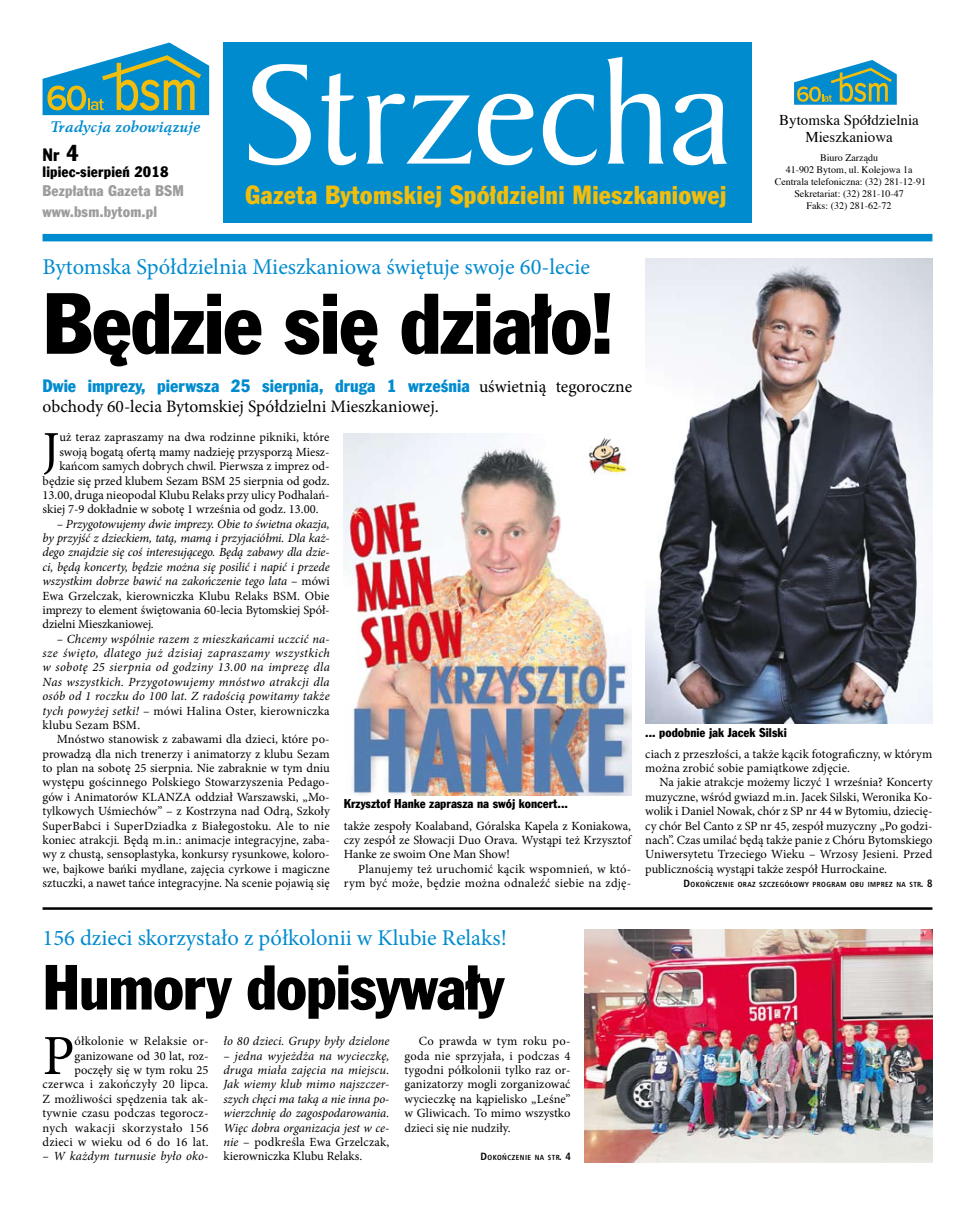
<style>
.page{position:relative;width:975px;height:1205px;background:#fff}
.page>*{position:absolute;margin:0;border:0;box-sizing:border-box;transform-origin:0 0}
.t1{font:152.38px "Baker Signet EU";color:#fff}
.t2{font:85px "Frank Goth Cn EU";letter-spacing:-.02em;color:#000}
.t3{font:62.5px "Frank Goth Cn EU";letter-spacing:-.02em;color:#000}
.t4{font:56.75px "Minion Pro";color:#000}
.t5{font:51px "Minion Pro";color:#000}
.t6{font:25.62px "Frank Goth Cn EU";letter-spacing:.01em;color:#f3bd0b}
.t7{font:22.5px "Minion Pro";color:#008bcf}
.t8{font:17.5px "Frank Goth Cn EU";color:#008bcf}
.t9{font:17.5px "Minion Pro";color:#000}
.t10{font:17.5px "Frank Goth Cn EU";color:#000}
.t11{font:italic 700 15.25px "Revival 565 EU";color:#008bcf}
.t12{font:15px/21.1px "Frank Goth Cn EU";letter-spacing:.01em;color:#9d9c9c}
.t13{font:15px/16.2px "Times";color:#000;text-align:center}
.t14{font:15px "Frank Goth Cn EU";letter-spacing:.01em;color:#000}
.t15{font:12.5px/14.4px "Minion Pro";letter-spacing:.005em;color:#000;text-align:justify}
.t16{font:italic 12.5px/14.4px "Minion Pro";color:#000;text-align:justify}
.t17{font:12.5px "Frank Goth Cn EU";color:#000}
.t18{font:10px/12px "Times";color:#000;text-align:center}
.t19{font:700 7.38px "Humnst 777 Cn EU";letter-spacing:.055em;color:#000}
.s1{font-size:22.5px}
.s2{font-family:"Minion Pro";color:#000}
.s3{font-style:normal}
.s4{font-size:10.62px}
</style>
<div class="page">
<div style="left:223px;top:43px;width:528px;height:180px;background:#008bcf"></div>
<div style="left:43px;top:234px;width:889px;height:7px;background:#008bcf"></div>
<svg style="left:43px;top:43px;width:166px;height:72px"></svg>
<svg style="left:794px;top:60px;width:102px;height:45px"></svg>
<img style="left:585px;top:929px;width:347px;height:233px">
<hr style="left:43px;top:907px;width:889px;height:3px;background:#000">
<img style="left:344px;top:433px;width:287px;height:363px">
<img style="left:645px;top:259px;width:287px;height:464px">
<h1 class="t1" style="left:244px;top:24px;width:488px">Strzecha</h1>
<h3 class="t6" style="left:245px;top:178px;width:483px">Gazeta Bytomskiej Spółdzielni Mieszkaniowej</h3>
<p class="t11" style="left:51px;top:118px;width:151px">Tradycja zobowiązuje</p>
<p class="t13" style="left:779px;top:111px;width:141px">Bytomska Spółdzielnia<br>Mieszkaniowa</p>
<p class="t18" style="left:774px;top:151px;width:153px">Biuro Zarządu<br>41-902 Bytom, ul. Kolejowa 1a<br>Centrala telefoniczna: (32) 281-12-91<br>Sekretariat: (32) 281-10-47<br>Faks: (32) 281-62-72</p>
<h3 class="t10" style="left:43px;top:143px;width:38px">Nr <span class="s1">4</span></h3>
<p class="t14" style="left:43px;top:162px;width:127px">lipiec-sierpień 2018</p>
<p class="t12" style="left:43px;top:180px;width:143px">Bezpłatna Gazeta BSM www.bsm.bytom.pl</p>
<h3 class="t7" style="left:43px;top:252px;width:549px">Bytomska Spółdzielnia Mieszkaniowa świętuje swoje 60-lecie</h3>
<h2 class="t2" style="left:43px;top:268px;width:572px">Będzie się działo!</h2>
<h3 class="t8" style="left:43px;top:374px;width:591px">Dwie imprezy, pierwsza 25 sierpnia, druga 1 września <span class="s2">uświetnią tegoroczne</span></h3>
<h3 class="t9" style="left:43px;top:395px;width:397px">obchody 60-lecia Bytomskiej Spółdzielni Mieszkaniowej.</h3>
<h3 class="t5" style="left:43px;top:416px;width:18px">J</h3>
<p class="t15" style="left:59px;top:430px;width:272px">uż teraz zapraszamy na dwa rodzinne pikniki, które</p>
<p class="t15" style="left:59px;top:445px;width:272px">swoją bogatą ofertą mamy nadzieję przysporzą Miesz-</p>
<p class="t15" style="left:59px;top:459px;width:272px">kańcom samych dobrych chwil. Pierwsza z imprez od-</p>
<p class="t15" style="left:43px;top:473px;width:288px">będzie się przed klubem Sezam BSM 25 sierpnia od godz.</p>
<p class="t15" style="left:43px;top:488px;width:289px">13.00, druga nieopodal Klubu Relaks przy ulicy Podhalań-</p>
<p class="t15" style="left:43px;top:502px;width:277px">skiej 7-9 dokładnie w sobotę 1 września od godz. 13.00.</p>
<p class="t16" style="left:43px;top:516px;width:289px;text-indent:14px">– Przygotowujemy dwie imprezy. Obie to świetna okazja, by przyjść z dzieckiem, tatą, mamą i przyjaciółmi. Dla każ&shy;dego znajdzie się coś interesującego. Będą zabawy dla dzie&shy;ci, będą koncerty, będzie można się posilić i napić i przede wszystkim dobrze bawić na zakończenie tego lata <span class="s3">– mówi Ewa Grzelczak, kierowniczka Klubu Relaks BSM. Obie imprezy to element świętowania 60-lecia Bytomskiej Spół&shy;dzielni Mieszkaniowej.</span></p>
<p class="t16" style="left:43px;top:631px;width:289px;text-indent:14px">– Chcemy wspólnie razem z mieszkańcami uczcić na&shy;sze święto, dlatego już dzisiaj zapraszamy wszystkich w sobotę 25 sierpnia od godziny 13.00 na imprezę dla Nas wszystkich. Przygotowujemy mnóstwo atrakcji dla osób od 1 roczku do 100 lat. Z radością powitamy także tych powyżej setki! <span class="s3">– mówi Halina Oster, kierowniczka klubu Sezam BSM.</span></p>
<p class="t15" style="left:43px;top:732px;width:289px;text-indent:14px">Mnóstwo stanowisk z zabawami dla dzieci, które po&shy;prowadzą dla nich trenerzy i animatorzy z klubu Sezam to plan na sobotę 25 sierpnia. Nie zabraknie w tym dniu występu gościnnego Polskiego Stowarzyszenia Pedago&shy;gów i Animatorów KLANZA oddział Warszawski, „Mo&shy;tylkowych Uśmiechów” – z Kostrzyna nad Odrą, Szkoły SuperBabci i SuperDziadka z Białegostoku. Ale to nie koniec atrakcji. Będą m.in.: animacje integracyjne, zaba&shy;wy z chustą, sensoplastyka, konkursy rysunkowe, koloro&shy;we, bajkowe bańki mydlane, zajęcia cyrkowe i magiczne sztuczki, a nawet tańce integracyjne. Na scenie pojawią się</p>
<p class="t17" style="left:344px;top:795px;width:225px">Krzysztof Hanke zaprasza na swój koncert...</p>
<p class="t15" style="left:344px;top:818px;width:288px">także zespoły Koalaband, Góralska Kapela z Koniakowa, czy zespół ze Słowacji Duo Orava. Wystąpi też Krzysztof Hanke ze swoim One Man Show!</p>
<p class="t15" style="left:344px;top:861px;width:289px;text-align:right">Planujemy też uruchomić kącik wspomnień, w któ&shy;rym być może, będzie można odnaleźć siebie na zdję-</p>
<p class="t17" style="left:645px;top:724px;width:143px">... podobnie jak Jacek Silski</p>
<p class="t15" style="left:645px;top:746px;width:289px">ciach z przeszłości, a także kącik fotograficzny, w którym można zrobić sobie pamiątkowe zdjęcie.</p>
<p class="t15" style="left:645px;top:775px;width:289px;text-indent:14px">Na jakie atrakcje możemy liczyć 1 września? Koncerty muzyczne, wśród gwiazd m.in. Jacek Silski, Weronika Ko&shy;wolik i Daniel Nowak, chór z SP nr 44 w Bytomiu, dziecię&shy;cy chór Bel Canto z SP nr 45, zespół muzyczny „Po godzi&shy;nach”. Czas umilać będą także panie z Chóru Bytomskiego Uniwersytetu Trzeciego Wieku – Wrzosy Jesieni. Przed publicznością wystąpi także zespół Hurrockaine.</p>
<p class="t19" style="left:683px;top:880px;width:250px"><span class="s4">D</span>OKOŃCZENIE ORAZ SZCZEGÓŁOWY PROGRAM OBU IMPREZ NA STR<span class="s4">. 8</span></p>
<h3 class="t7" style="left:43px;top:922px;width:466px">156 dzieci skorzystało z półkolonii w Klubie Relaks!</h3>
<h3 class="t3" style="left:43px;top:946px;width:462px">Humory dopisywały</h3>
<p class="t15" style="left:42px;top:1034px;width:167px;text-align:right">ółkolonie w Relaksie or&shy;ganizowane od 30 lat, roz&shy;poczęły się w tym roku 25 czerwca i zakończyły 20 lipca.<br>Z możliwości spędzenia tak ak&shy;tywnie czasu podczas tegorocz&shy;nych wakacji skorzystało 156 dzieci w wieku od 6 do 16 lat.</p>
<p class="t16" style="left:42px;top:1149px;width:167px">– W każdym turnusie było oko-</p>
<h3 class="t4" style="left:43px;top:1018px;width:33px">P</h3>
<p class="t16" style="left:223px;top:1034px;width:168px">ło 80 dzieci. Grupy były dzielone</p>
<p class="t16" style="left:223px;top:1048px;width:167px">– jedna wyjeżdża na wycieczkę, druga miała zajęcia na miejscu.<br>Jak wiemy klub mimo najszczer&shy;szych chęci ma taką a nie inna po&shy;wierzchnię do zagospodarowania.<br>Więc dobra organizacja jest w ce&shy;nie <span class="s3">– podkreśla Ewa Grzelczak, kierowniczka Klubu Relaks.</span></p>
<p class="t15" style="left:404px;top:1034px;width:167px;text-indent:14px">Co prawda w tym roku po&shy;goda nie sprzyjała, i podczas 4 tygodni półkolonii tylko raz or&shy;ganizatorzy mogli zorganizować wycieczkę na kąpielisko „Leśne” w Gliwicach. To mimo wszystko dzieci się nie nudziły.</p>
<p class="t19" style="left:480px;top:1153px;width:92px"><span class="s4">D</span>OKOŃCZENIE NA STR<span class="s4">. 4</span></p>
</div>
